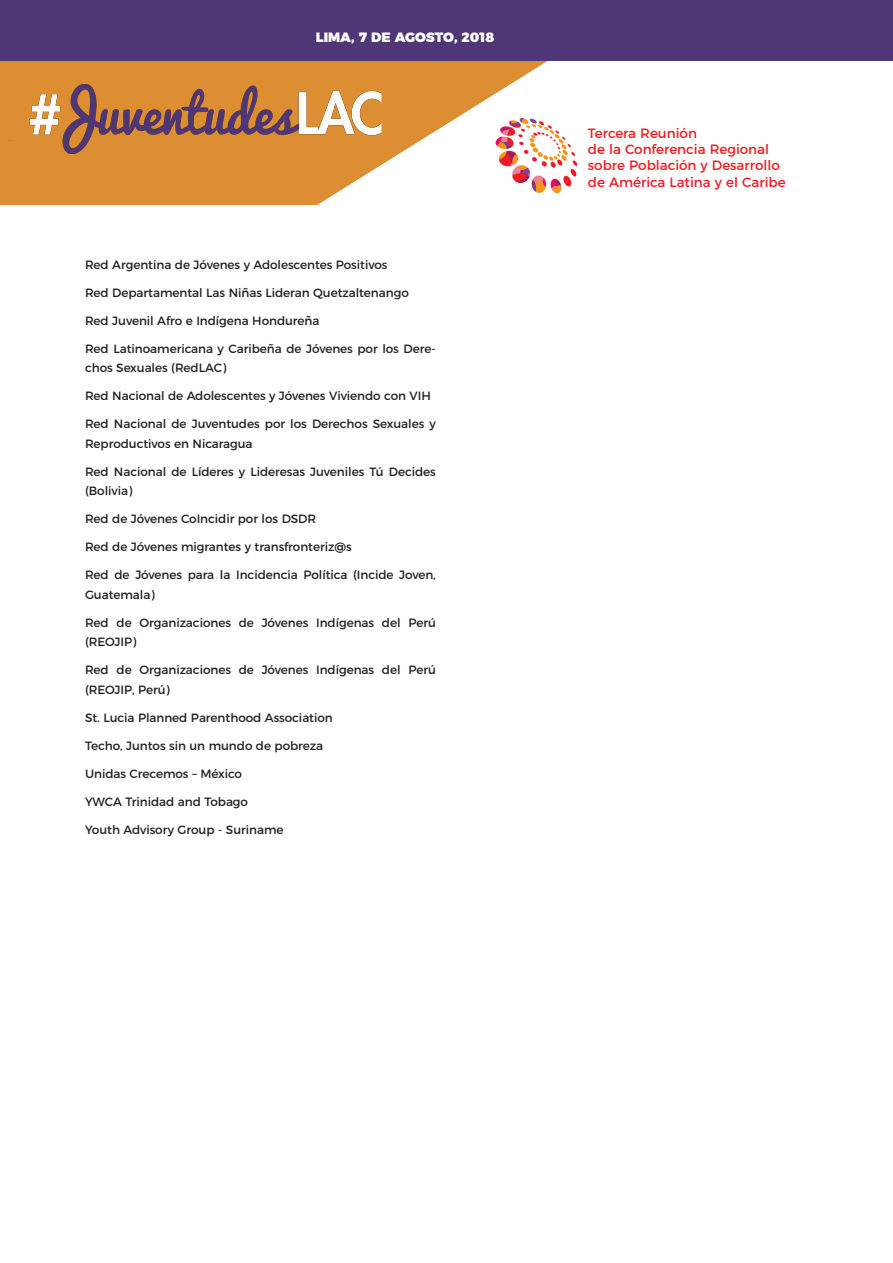
<style>
.page{position:relative;width:893px;height:1263px;background:#fff}
.page>*{position:absolute;margin:0;border:0;box-sizing:border-box;transform-origin:0 0}
.t1{font:13.5px "Montserrat";color:#ee1c25}
.t2{font:900 13.5px "Montserrat";color:#fff}
.t3{font:12px/19.5px "Montserrat";letter-spacing:-.005em;color:#231f20}
</style>
<div class="page">
<div style="left:0;top:0;width:876px;height:205px;background:#dd8e32"></div>
<img style="left:8px;top:84px;width:185px;height:70px">
<svg style="left:193px;top:60px;width:700px;height:145px;fill:#fff"></svg>
<img style="left:495px;top:119px;width:84px;height:76px">
<div style="left:0;top:0;width:893px;height:60px;background:#4f3676"></div>
<p class="t2" style="left:316px;top:26px;width:180px">LIMA, 7 DE AGOSTO, 2018</p>
<p class="t3" style="left:85px;top:254px;width:304px">Red Argentina de Jóvenes y Adolescentes Positivos</p>
<p class="t3" style="left:85px;top:282px;width:325px">Red Departamental Las Niñas Lideran Quetzaltenango</p>
<p class="t3" style="left:85px;top:310px;width:236px">Red Juvenil Afro e Indígena Hondureña</p>
<p class="t3" style="left:85px;top:338px;width:352px">Red Latinoamericana y Caribeña de Jóvenes por los Dere&shy;chos Sexuales (RedLAC)</p>
<p class="t3" style="left:85px;top:385px;width:347px">Red Nacional de Adolescentes y Jóvenes Viviendo con VIH</p>
<p class="t3" style="left:85px;top:413px;width:352px">Red Nacional de Juventudes por los Derechos Sexuales y<br>Reproductivos en Nicaragua</p>
<p class="t3" style="left:85px;top:461px;width:352px">Red Nacional de Líderes y Lideresas Juveniles Tú Decides (Bolivia)</p>
<p class="t3" style="left:85px;top:508px;width:233px">Red de Jóvenes CoIncidir por los DSDR</p>
<p class="t3" style="left:85px;top:536px;width:268px">Red de Jóvenes migrantes y transfronteriz@s</p>
<p class="t3" style="left:85px;top:564px;width:352px">Red de Jóvenes para la Incidencia Política (Incide Joven,<br>Guatemala)</p>
<p class="t3" style="left:85px;top:612px;width:352px">Red de Organizaciones de Jóvenes Indígenas del Perú (REOJIP)</p>
<p class="t3" style="left:85px;top:659px;width:352px">Red de Organizaciones de Jóvenes Indígenas del Perú (REOJIP, Perú)</p>
<p class="t3" style="left:85px;top:707px;width:249px">St. Lucia Planned Parenthood Association</p>
<p class="t3" style="left:85px;top:735px;width:240px">Techo, Juntos sin un mundo de pobreza</p>
<p class="t3" style="left:85px;top:763px;width:158px">Unidas Crecemos – México</p>
<p class="t3" style="left:85px;top:791px;width:165px">YWCA Trinidad and Tobago</p>
<p class="t3" style="left:85px;top:819px;width:200px">Youth Advisory Group - Suriname</p>
<p class="t1" style="left:588px;top:122px;width:111px">Tercera Reunión</p>
<p class="t1" style="left:588px;top:139px;width:183px">de la Conferencia Regional</p>
<p class="t1" style="left:588px;top:155px;width:194px">sobre Población y Desarrollo</p>
<p class="t1" style="left:588px;top:171px;width:199px">de América Latina y el Caribe</p>
</div>
